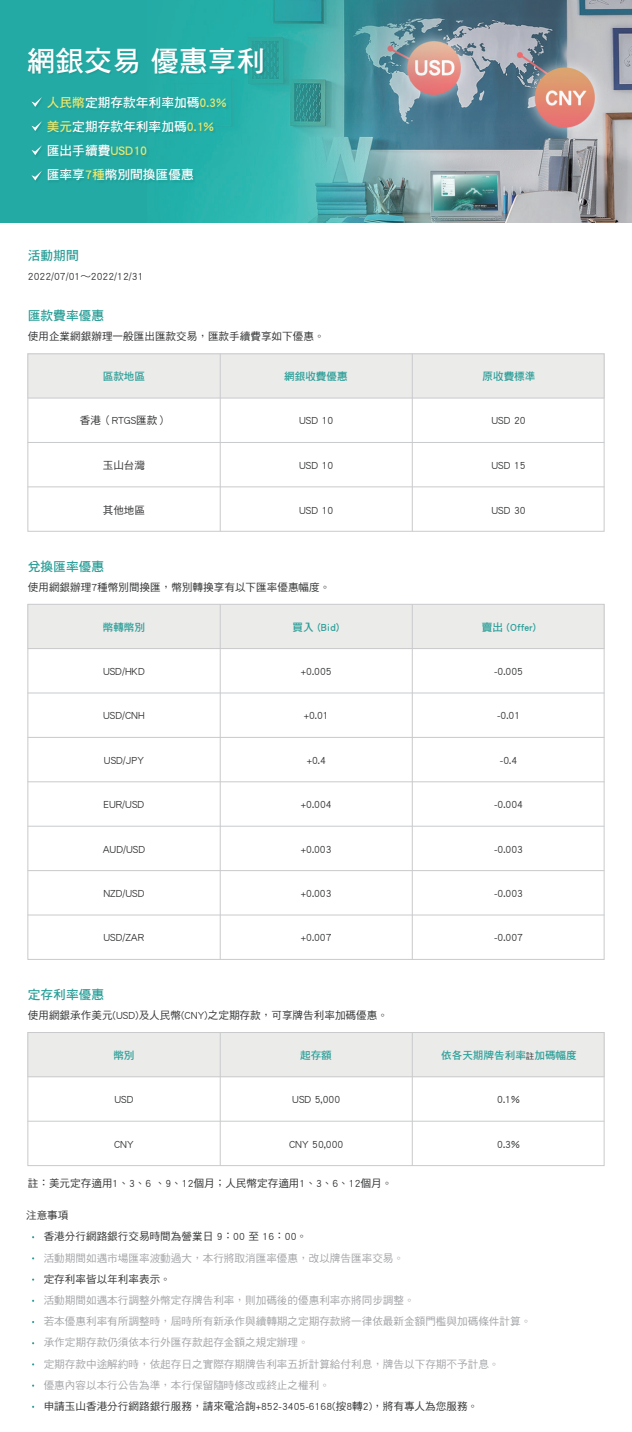
<style>
.page{position:relative;width:632px;height:1432px;background:#fff}
.page>*{position:absolute;margin:0;border:0;box-sizing:border-box;transform-origin:0 0}
.t1{font:28.58px "DF Hei Std W7";color:#fff}
.t2{font:12.67px/24.2px "DF Hei Std W7";color:#fff}
.t3{font:12.67px "DF Hei Std W7";color:#2a9e97}
.t4{font:10.57px/21.1px "DF Hei Std W5";color:#343536}
.t5{font:10.57px/21.1px "DF Hei Std W5";color:#a4a5a8}
.t6{font:10.57px "DF Hei Std W7";color:#2a9e97}
.s1{color:#ebea6f}
.s2{font-family:"DF Hei Std W5";font-size:8.48px;color:#343536}
</style>
<div class="page">
<div style="left:28px;top:353px;width:192px;height:45px;background:#ebebea"></div>
<div style="left:220px;top:353px;width:192px;height:45px;background:#ebebea"></div>
<div style="left:412px;top:353px;width:192px;height:45px;background:#ebebea"></div>
<img style="left:0;top:0;width:631px;height:223px">
<img style="left:26px;top:45px;width:243px;height:34px">
<div style="left:46px;top:95px;width:184px;height:18px;background:#23a9a3"></div>
<div style="left:46px;top:119px;width:171px;height:18px;background:#23a8a3"></div>
<div style="left:46px;top:143px;width:105px;height:18px;background:#23a8a2"></div>
<div style="left:46px;top:167px;width:152px;height:18px;background:#22a7a1"></div>
<img style="left:31px;top:96px;width:15px;height:15px">
<svg style="left:31px;top:97px;width:11px;height:10px"></svg>
<img style="left:31px;top:120px;width:15px;height:15px">
<svg style="left:31px;top:121px;width:11px;height:10px"></svg>
<img style="left:31px;top:144px;width:15px;height:15px">
<svg style="left:31px;top:145px;width:11px;height:10px"></svg>
<img style="left:31px;top:170px;width:15px;height:14px">
<svg style="left:31px;top:171px;width:11px;height:9px"></svg>
<div style="left:28px;top:353px;width:576px;height:178px;border:1px solid #c9cacc"></div>
<hr style="left:28px;top:398px;width:576px;height:1px;background:#c9cacc">
<hr style="left:28px;top:442px;width:576px;height:1px;background:#c9cacc">
<hr style="left:28px;top:486px;width:576px;height:1px;background:#c9cacc">
<hr style="left:220px;top:353px;width:1px;height:178px;background:#c9cacc">
<hr style="left:412px;top:353px;width:1px;height:178px;background:#c9cacc">
<div style="left:28px;top:604px;width:192px;height:44px;background:#ebebea"></div>
<div style="left:220px;top:604px;width:192px;height:44px;background:#ebebea"></div>
<div style="left:412px;top:604px;width:192px;height:44px;background:#ebebea"></div>
<hr style="left:28px;top:648px;width:576px;height:1px;background:#c9cacc">
<hr style="left:28px;top:692px;width:576px;height:1px;background:#c9cacc">
<hr style="left:28px;top:737px;width:576px;height:1px;background:#c9cacc">
<hr style="left:28px;top:825px;width:576px;height:1px;background:#c9cacc">
<hr style="left:28px;top:781px;width:576px;height:1px;background:#c9cacc">
<hr style="left:28px;top:870px;width:576px;height:1px;background:#c9cacc">
<hr style="left:28px;top:914px;width:576px;height:1px;background:#c9cacc">
<hr style="left:220px;top:604px;width:1px;height:355px;background:#c9cacc">
<hr style="left:412px;top:604px;width:1px;height:355px;background:#c9cacc">
<div style="left:28px;top:1032px;width:192px;height:44px;background:#ebebea"></div>
<div style="left:220px;top:1032px;width:192px;height:44px;background:#ebebea"></div>
<div style="left:412px;top:1032px;width:192px;height:44px;background:#ebebea"></div>
<div style="left:28px;top:1032px;width:576px;height:133px;border:1px solid #c9cacc"></div>
<hr style="left:28px;top:1076px;width:576px;height:1px;background:#c9cacc">
<hr style="left:28px;top:1120px;width:576px;height:1px;background:#c9cacc">
<hr style="left:220px;top:1032px;width:1px;height:133px;background:#c9cacc">
<hr style="left:412px;top:1032px;width:1px;height:133px;background:#c9cacc">
<h1 class="t1" style="left:27px;top:45px;width:240px">網銀交易 優惠享利</h1>
<p class="t2" style="left:47px;top:90px;width:181px"><span class="s1">人民幣</span>定期存款年利率加碼<span class="s1">0.3%美元</span>定期存款年利率加碼<span class="s1">0.1%</span>匯出手續費<span class="s1">USD10<br></span>匯率享<span class="s1">7種</span>幣別間換匯優惠</p>
<p class="t3" style="left:28px;top:248px;width:52px">活動期間</p>
<p class="t4" style="left:28px;top:265px;width:117px">2022/07/01∼2022/12/31</p>
<p class="t3" style="left:28px;top:309px;width:78px">匯款費率優惠</p>
<p class="t4" style="left:28px;top:325px;width:298px">使用企業網銀辦理一般匯出匯款交易，匯款手續費享如下優惠。</p>
<p class="t6" style="left:103px;top:371px;width:44px">區款地區</p>
<p class="t4" style="left:80px;top:409px;width:90px">香港（RTGS匯款）</p>
<p class="t4" style="left:103px;top:454px;width:44px">玉山台灣</p>
<p class="t4" style="left:103px;top:499px;width:44px">其他地區</p>
<p class="t3" style="left:28px;top:559px;width:78px">兌換匯率優惠</p>
<p class="t6" style="left:284px;top:371px;width:65px">網銀收費優惠</p>
<p class="t6" style="left:482px;top:371px;width:54px">原收費標準</p>
<p class="t4" style="left:299px;top:409px;width:36px">USD 10</p>
<p class="t4" style="left:299px;top:454px;width:36px">USD 10</p>
<p class="t4" style="left:299px;top:499px;width:36px">USD 10</p>
<p class="t4" style="left:491px;top:409px;width:36px">USD 20</p>
<p class="t4" style="left:491px;top:454px;width:36px">USD 15</p>
<p class="t4" style="left:491px;top:499px;width:36px">USD 30</p>
<p class="t4" style="left:28px;top:576px;width:304px">使用網銀辦理7種幣別間換匯，幣別轉換享有以下匯率優惠幅度。</p>
<p class="t6" style="left:103px;top:621px;width:44px">幣轉幣別</p>
<p class="t4" style="left:103px;top:660px;width:43px">USD/HKD</p>
<p class="t4" style="left:103px;top:704px;width:43px">USD/CNH</p>
<p class="t4" style="left:104px;top:749px;width:41px">USD/JPY</p>
<p class="t6" style="left:292px;top:621px;width:48px">買入 (Bid)</p>
<p class="t6" style="left:481px;top:621px;width:56px">賣出 (Offer)</p>
<p class="t4" style="left:301px;top:660px;width:32px">+0.005</p>
<p class="t4" style="left:303px;top:704px;width:26px">+0.01</p>
<p class="t4" style="left:306px;top:749px;width:21px">+0.4</p>
<p class="t4" style="left:494px;top:660px;width:30px">-0.005</p>
<p class="t4" style="left:497px;top:704px;width:25px">-0.01</p>
<p class="t4" style="left:499px;top:749px;width:19px">-0.4</p>
<p class="t4" style="left:104px;top:793px;width:42px">EUR/USD</p>
<p class="t4" style="left:301px;top:793px;width:32px">+0.004</p>
<p class="t4" style="left:494px;top:793px;width:30px">-0.004</p>
<p class="t4" style="left:103px;top:838px;width:44px">AUD/USD</p>
<p class="t4" style="left:301px;top:838px;width:32px">+0.003</p>
<p class="t4" style="left:494px;top:838px;width:30px">-0.003</p>
<p class="t4" style="left:103px;top:881px;width:43px">NZD/USD</p>
<p class="t4" style="left:301px;top:881px;width:32px">+0.003</p>
<p class="t4" style="left:494px;top:881px;width:30px">-0.003</p>
<p class="t4" style="left:103px;top:926px;width:42px">USD/ZAR</p>
<p class="t4" style="left:301px;top:926px;width:32px">+0.007</p>
<p class="t4" style="left:494px;top:926px;width:30px">-0.007</p>
<p class="t3" style="left:28px;top:987px;width:78px">定存利率優惠</p>
<p class="t4" style="left:28px;top:1004px;width:361px">使用網銀承作美元(USD)及人民幣(CNY)之定期存款，可享牌告利率加碼優惠。</p>
<p class="t6" style="left:113px;top:1049px;width:23px">幣別</p>
<p class="t4" style="left:114px;top:1088px;width:20px">USD</p>
<p class="t4" style="left:114px;top:1132px;width:21px">CNY</p>
<p class="t6" style="left:300px;top:1049px;width:33px">起存額</p>
<p class="t6" style="left:441px;top:1049px;width:137px">依各天期牌告利率<span class="s2">註</span>加碼幅度</p>
<p class="t4" style="left:292px;top:1088px;width:49px">USD 5,000</p>
<p class="t4" style="left:289px;top:1132px;width:56px">CNY 50,000</p>
<p class="t4" style="left:497px;top:1088px;width:24px">0.1%</p>
<p class="t4" style="left:497px;top:1132px;width:24px">0.3%</p>
<p class="t4" style="left:28px;top:1172px;width:366px">註：美元定存適用1、3、6 、9、12個月；人民幣定存適用1、3、6、12個月。</p>
<p class="t4" style="left:44px;top:1204px;width:265px;text-indent:-18px">注意事項<br>香港分行網路銀行交易時間為營業日 9：00 至 16：00。</p>
<p class="t5" style="left:44px;top:1246px;width:362px">活動期間如遇市場匯率波動過大，本行將取消匯率優惠，改以牌告匯率交易。</p>
<p class="t4" style="left:44px;top:1267px;width:129px">定存利率皆以年利率表示。</p>
<p class="t5" style="left:44px;top:1289px;width:489px">活動期間如遇本行調整外幣定存牌告利率，則加碼後的優惠利率亦將同步調整。<br>若本優惠利率有所調整時，屆時所有新承作與續轉期之定期存款將一律依最新金額門檻與加碼條件計算。承作定期存款仍須依本行外匯存款起存金額之規定辦理。<br>定期存款中途解約時，依起存日之實際存期牌告利率五折計算給付利息，牌告以下存期不予計息。<br>優惠內容以本行公告為準，本行保留隨時修改或終止之權利。</p>
<p class="t4" style="left:44px;top:1395px;width:436px">申請玉山香港分行網路銀行服務，請來電洽詢+852-3405-6168(按8轉2)，將有專人為您服務。</p>
</div>
